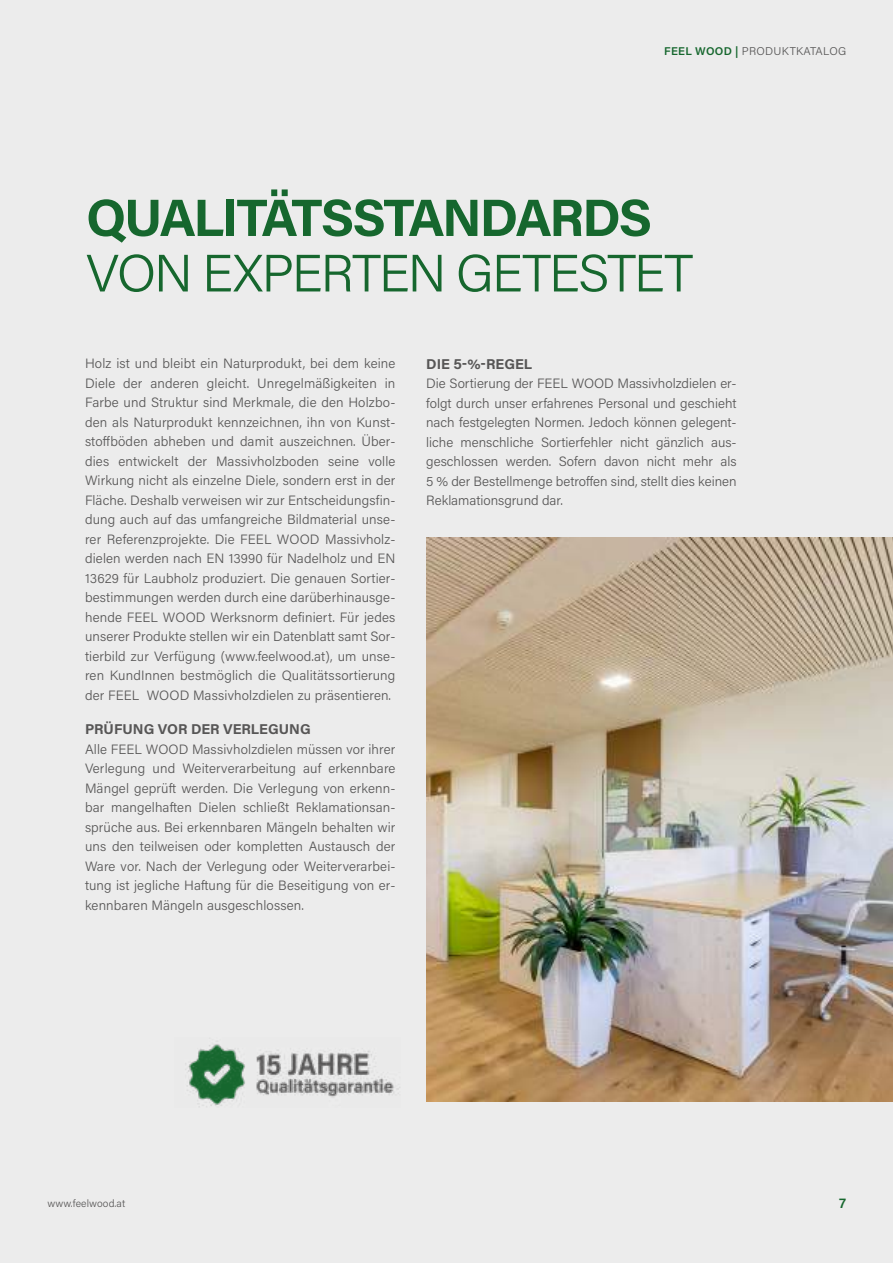
<style>
.page{position:relative;width:893px;height:1263px;background:#ececec}
.page>*{position:absolute;margin:0;border:0;box-sizing:border-box;transform-origin:0 0}
.t1{font:300 52.5px "Acumin Pro";letter-spacing:-.04em;color:#16672e}
.t2{font:700 52.5px "Acumin Pro";letter-spacing:-.045em;color:#16672e}
.t3{font:700 14.25px "Acumin Pro";color:#575656}
.t4{font:600 14.25px "Acumin Pro";color:#16672e}
.t5{font:300 13.5px/19.5px "Acumin Pro";letter-spacing:.01em;color:#575656;text-align:justify}
.t6{font:300 11.25px "Acumin Pro";letter-spacing:.025em;color:#575656}
.t7{font:300 10.5px "Acumin Pro";letter-spacing:.005em;color:#575656}
.s1{font-weight:600;color:#16672e}
</style>
<div class="page">
<img style="left:426px;top:538px;width:467px;height:563px">
<img style="left:185px;top:1041px;width:215px;height:66px">
<p class="t6" style="left:664px;top:43px;width:183px"><span class="s1">FEEL WOOD |</span> PRODUKTKATALOG</p>
<h1 class="t2" style="left:86px;top:181px;width:567px">QUALITÄTSSTANDARDS</h1>
<h1 class="t1" style="left:86px;top:237px;width:608px">VON EXPERTEN GETESTET</h1>
<p class="t5" style="left:85px;top:353px;width:312px">Holz ist und bleibt ein Naturprodukt, bei dem keine Diele der anderen gleicht. Unregelmäßigkeiten in Farbe und Struktur sind Merkmale, die den Holzbo&shy;den als Naturprodukt kennzeichnen, ihn von Kunst&shy;stoffböden abheben und damit auszeichnen. Über&shy;dies entwickelt der Massivholzboden seine volle Wirkung nicht als einzelne Diele, sondern erst in der Fläche. Deshalb verweisen wir zur Entscheidungsfin&shy;dung auch auf das umfangreiche Bildmaterial unse&shy;rer Referenzprojekte. Die FEEL WOOD Massivholz&shy;dielen werden nach EN 13990 für Nadelholz und EN 13629 für Laubholz produziert. Die genauen Sortier&shy;bestimmungen werden durch eine darüberhinausge&shy;hende FEEL WOOD Werksnorm definiert. Für jedes unserer Produkte stellen wir ein Datenblatt samt Sor&shy;tierbild zur Verfügung (www.feelwood.at), um unse&shy;ren KundInnen bestmöglich die Qualitätssortierung der FEEL WOOD Massivholzdielen zu präsentieren.</p>
<p class="t3" style="left:85px;top:719px;width:227px">PRÜFUNG VOR DER VERLEGUNG</p>
<p class="t5" style="left:85px;top:739px;width:312px">Alle FEEL WOOD Massivholzdielen müssen vor ihrer Verlegung und Weiterverarbeitung auf erkennbare Mängel geprüft werden. Die Verlegung von erkenn&shy;bar mangelhaften Dielen schließt Reklamationsan&shy;sprüche aus. Bei erkennbaren Mängeln behalten wir uns den teilweisen oder kompletten Austausch der Ware vor. Nach der Verlegung oder Weiterverarbei&shy;tung ist jegliche Haftung für die Beseitigung von er&shy;kennbaren Mängeln ausgeschlossen.</p>
<p class="t3" style="left:426px;top:354px;width:108px">DIE 5-%-REGEL</p>
<p class="t5" style="left:426px;top:373px;width:312px">Die Sortierung der FEEL WOOD Massivholzdielen er&shy;folgt durch unser erfahrenes Personal und geschieht nach festgelegten Normen. Jedoch können gelegent&shy;liche menschliche Sortierfehler nicht gänzlich aus&shy;geschlossen werden. Sofern davon nicht mehr als 5 % der Bestellmenge betroffen sind, stellt dies keinen Reklamationsgrund dar.</p>
<p class="t7" style="left:48px;top:1196px;width:79px">www.feelwood.at</p>
<p class="t4" style="left:839px;top:1193px;width:8px">7</p>
</div>
